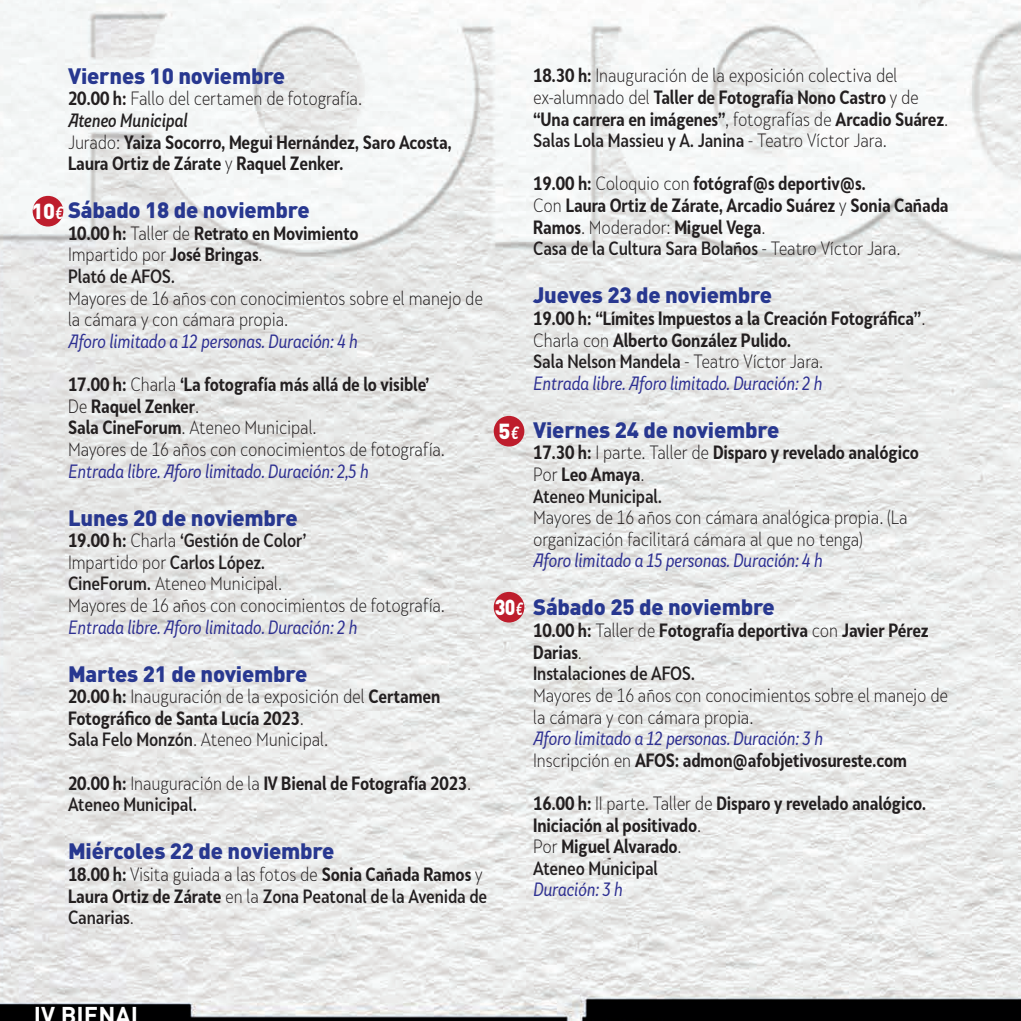
<style>
.page{position:relative;width:1021px;height:1021px;background:#fff}
.page>*{position:absolute;margin:0;border:0;box-sizing:border-box;transform-origin:0 0}
.t1{font:700 24px "DIN Pro";color:#fff}
.t2{font:900 22px "DIN Pro";letter-spacing:-.01em;color:#283890}
.t3{font:900 21.4px "DIN Pro";color:#fff;scale:.89 1}
.t4{font:900 21.4px "DIN Pro";color:#fff}
.t5{font:700 18px/21.6px "Skola Sans Cn";letter-spacing:-.01em;color:#231f20}
.t6{font:300 18px/21.6px "Skola Sans Cn";letter-spacing:-.01em;color:#231f20}
.t7{font:italic 18px/21.6px "Skola Sans Cn";letter-spacing:-.01em;color:#2e3092}
.s1{font-weight:300}
.s2{font-weight:500;font-style:italic}
.s3{font-size:21.4px;color:#fff}
.s4{font-family:"Skola Sans Cn";font-weight:700;font-style:italic;font-size:16.8px;color:#fff}
.s5{font-weight:500}
.s6{font-weight:700}
.s7{font-family:"Skola Sans Cn";font-weight:700;font-style:italic;font-size:16.8px}
.s8{font-weight:400;font-style:italic;color:#2e3092}
.s9{font-weight:300;font-style:normal;color:#231f20}
.s10{font-weight:700;font-style:normal;color:#231f20}
</style>
<div class="page">
<img style="left:0;top:0;width:1020px;height:1020px">
<hr style="left:1020px;top:0;width:1px;height:1015px;background:#3a2b0e">
<div style="left:33px;top:196px;width:30px;height:30px;background:#be1d2c;border-radius:50%"></div>
<div style="left:493px;top:416px;width:31px;height:30px;background:#be1d2c;border-radius:50%"></div>
<div style="left:493px;top:592px;width:31px;height:30px;background:#be1d2c;border-radius:50%"></div>
<p class="t2" style="left:68px;top:57px;width:219px">Viernes 10 noviembre</p>
<p class="t5" style="left:68px;top:88px;width:385px">20.00 h: <span class="s1">Fallo del certamen de fotografía.<br></span><span class="s2">Ateneo Municipal<br></span><span class="s1">Jurado:</span> Yaiza Socorro, Megui Hernández, Saro Acosta, Laura Ortiz de Zárate <span class="s1">y</span> Raquel Zenker.</p>
<p class="t2" style="left:31px;top:191px;width:280px"><span class="s3">10</span><span class="s4">€</span> Sábado 18 de noviembre</p>
<p class="t5" style="left:68px;top:222px;width:292px">10.00 h: <span class="s1">Taller de</span> Retrato en Movimiento<br><span class="s1">Impartido por</span> José Bringas<span class="s1">.<br></span><span class="s5">Plató de AFOS.</span></p>
<p class="t6" style="left:68px;top:287px;width:416px">Mayores de 16 años con conocimientos sobre el manejo de la cámara y con cámara propia.</p>
<p class="t7" style="left:68px;top:330px;width:291px">Aforo limitado a 12 personas. Duración: 4 h</p>
<p class="t6" style="left:68px;top:373px;width:378px"><span class="s6">17.00 h:</span> Charla <span class="s6">‘La fotografía más allá de lo visible’ </span>De <span class="s6">Raquel Zenker</span>.<br><span class="s6">Sala CineForum</span>. Ateneo Municipal.<br>Mayores de 16 años con conocimientos de fotografía.</p>
<p class="t7" style="left:68px;top:460px;width:302px">Entrada libre. Aforo limitado. Duración: 2,5 h</p>
<p class="t2" style="left:68px;top:498px;width:231px">Lunes 20 de noviembre</p>
<p class="t6" style="left:68px;top:529px;width:378px"><span class="s6">19.00 h:</span> Charla <span class="s5">‘Gestión de Color’<br></span>Impartido por <span class="s5">Carlos López.<br>CineForum.</span> Ateneo Municipal.<br>Mayores de 16 años con conocimientos de fotografía.</p>
<p class="t7" style="left:68px;top:616px;width:291px">Entrada libre. Aforo limitado. Duración: 2 h</p>
<p class="t2" style="left:68px;top:654px;width:241px">Martes 21 de noviembre</p>
<p class="t6" style="left:68px;top:685px;width:374px"><span class="s6">20.00 h:</span> Inauguración de la exposición del <span class="s6">Certamen<br>Fotográfico de Santa Lucía 2023</span>.<br><span class="s5">Sala Felo Monzón</span>. Ateneo Municipal.</p>
<p class="t5" style="left:68px;top:772px;width:405px">20.00 h: <span class="s1">Inauguración de la</span> IV Bienal de Fotografía 2023<span class="s1">.<br></span><span class="s5">Ateneo Municipal.</span></p>
<p class="t2" style="left:68px;top:832px;width:268px">Miércoles 22 de noviembre</p>
<p class="t5" style="left:68px;top:863px;width:421px">18.00 h: <span class="s1">Visita guiada a las fotos de</span> Sonia Cañada Ramos <span class="s1">y<br></span>Laura Ortiz de Zárate <span class="s1">en la</span> <span class="s5">Zona Peatonal de la Avenida de<br>Canarias</span><span class="s1">.</span></p>
<p class="t4" style="left:498px;top:413px;width:22px">5<span class="s7">€</span></p>
<p class="t3" style="left:495px;top:588px;width:33px">30<span class="s7">€</span></p>
<p class="t6" style="left:533px;top:65px;width:416px"><span class="s6">18.30 h:</span> Inauguración de la exposición colectiva del ex-alumnado del <span class="s6">Taller de Fotografía Nono Castro</span> y de <span class="s6">“Una carrera en imágenes”</span>, fotografías de <span class="s6">Arcadio Suárez</span>.<br><span class="s5">Salas Lola Massieu y A. Janina</span> - Teatro Víctor Jara.</p>
<p class="t5" style="left:533px;top:173px;width:417px">19.00 h: <span class="s1">Coloquio con</span> fotógraf@s deportiv@s.<br><span class="s1">Con</span> Laura Ortiz de Zárate, Arcadio Suárez <span class="s1">y</span> Sonia Cañada Ramos<span class="s1">. Moderador:</span> Miguel Vega<span class="s1">.<br></span><span class="s5">Casa de la Cultura Sara Bolaños</span> <span class="s1">- Teatro Víctor Jara.</span></p>
<p class="t2" style="left:533px;top:276px;width:240px">Jueves 23 de noviembre</p>
<p class="t5" style="left:533px;top:307px;width:394px">19.00 h: “Límites Impuestos a la Creación Fotográfica”<span class="s1">.<br>Charla con</span> Alberto González Pulido.<br><span class="s5">Sala Nelson Mandela</span> <span class="s1">- Teatro Víctor Jara.<br></span><span class="s8">Entrada libre. Aforo limitado. Duración: 2 h</span></p>
<p class="t2" style="left:533px;top:411px;width:248px">Viernes 24 de noviembre</p>
<p class="t5" style="left:533px;top:441px;width:387px">17.30 h: <span class="s1">I parte. Taller de</span> Disparo y revelado analógico<br><span class="s1">Por</span> Leo Amaya<span class="s1">.<br></span><span class="s5">Ateneo Municipal.</span></p>
<p class="t6" style="left:533px;top:506px;width:376px">Mayores de 16 años con cámara analógica propia. (La organización facilitará cámara al que no tenga)</p>
<p class="t7" style="left:533px;top:549px;width:291px">Aforo limitado a 15 personas. Duración: 4 h</p>
<p class="t2" style="left:533px;top:588px;width:243px">Sábado 25 de noviembre</p>
<p class="t5" style="left:533px;top:619px;width:397px">10.00 h: <span class="s1">Taller de</span> Fotografía deportiva <span class="s1">con</span> Javier Pérez<br>Darias<span class="s1">.<br></span><span class="s5">Instalaciones de AFOS.</span></p>
<p class="t6" style="left:533px;top:684px;width:416px">Mayores de 16 años con conocimientos sobre el manejo de la cámara y con cámara propia.</p>
<p class="t7" style="left:533px;top:727px;width:375px">Aforo limitado a 12 personas. Duración: 3 h<br><span class="s9">Inscripción en</span> <span class="s10">AFOS: admon@afobjetivosureste.com</span></p>
<p class="t5" style="left:533px;top:792px;width:395px">16.00 h: <span class="s1">II parte. Taller de</span> Disparo y revelado analógico.<br>Iniciación al positivado<span class="s1">.<br>Por</span> Miguel Alvarado<span class="s1">.<br></span><span class="s5">Ateneo Municipal</span></p>
<p class="t7" style="left:533px;top:878px;width:91px">Duración: 3 h</p>
<h1 class="t1" style="left:34px;top:995px;width:112px">IV BIENAL</h1>
</div>
